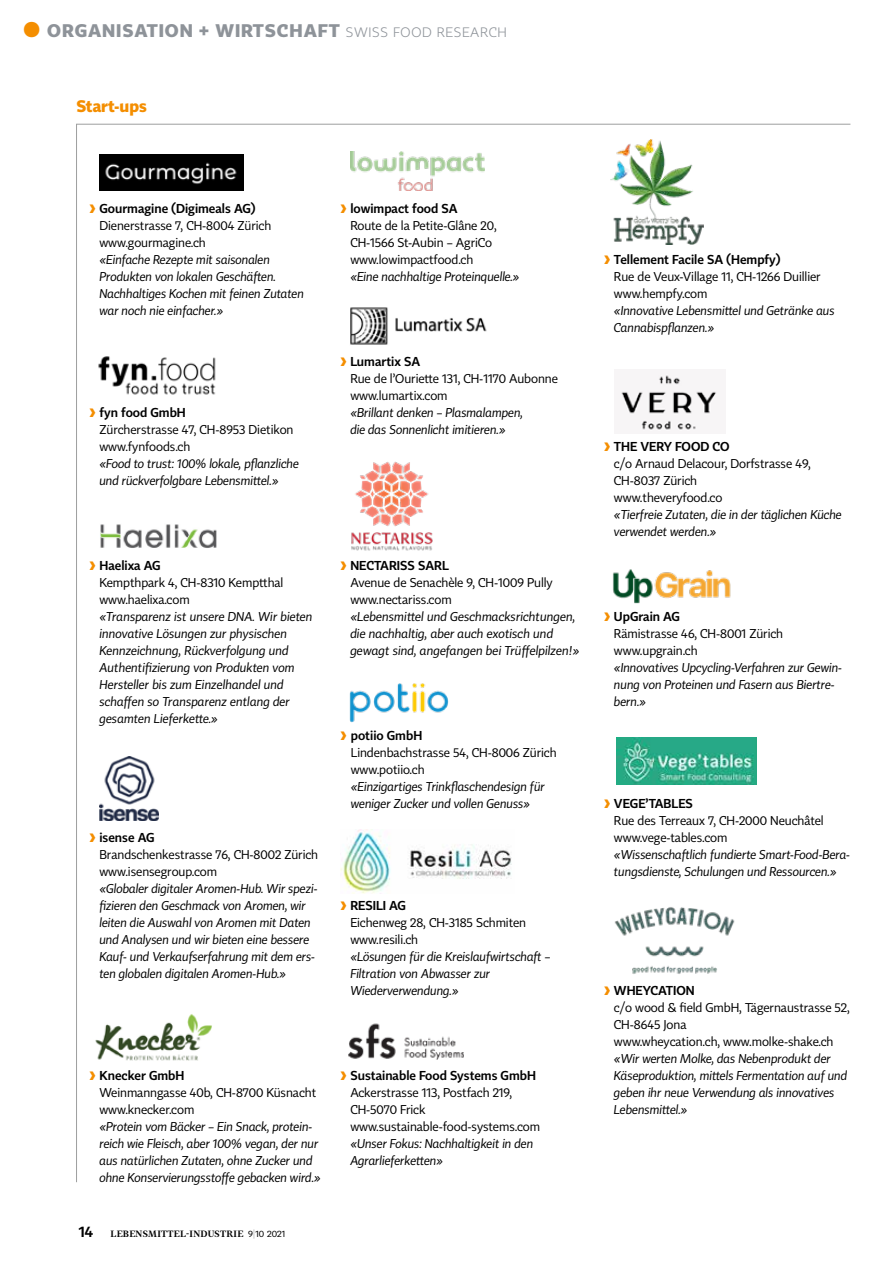
<style>
.page{position:relative;width:893px;height:1263px;background:#fff}
.page>*{position:absolute;margin:0;border:0;box-sizing:border-box;transform-origin:0 0}
.t1{font:700 18px "Tabac Sans";letter-spacing:.05em;color:#8e9399}
.t2{font:700 16.5px "Tabac Sans";color:#f48e00}
.t3{font:300 13.5px "Tabac Sans";letter-spacing:.05em;color:#8e9399}
.t4{font:600 12.75px "Tabac Sans";color:#000}
.t5{font:italic 12.6px/17px "Tabac Sans";letter-spacing:-.005em;color:#000}
.t6{font:12.6px/17px "Tabac Sans";letter-spacing:-.005em;color:#000}
.t7{font:600 9px "Tabac G2";letter-spacing:.03em;color:#000}
.s1{font-size:21px;color:#f48e00}
.s2{font-weight:400;font-size:12px;color:#f48e00}
.s3{font-family:"Tabac Sans";font-size:15px}
.s4{font-family:"Tabac Sans";font-weight:400}
.s5{font-family:"Tabac Sans";font-weight:300;color:#9d9e9e}
</style>
<div class="page">
<hr style="left:77px;top:124px;width:773px;height:1px;background:#9d9e9e">
<img style="left:100px;top:154px;width:144px;height:36px">
<img style="left:98px;top:357px;width:118px;height:38px">
<img style="left:100px;top:524px;width:117px;height:24px">
<img style="left:100px;top:756px;width:58px;height:65px">
<img style="left:95px;top:1014px;width:117px;height:47px">
<img style="left:351px;top:152px;width:133px;height:38px">
<img style="left:350px;top:307px;width:137px;height:38px">
<img style="left:351px;top:461px;width:82px;height:90px">
<img style="left:349px;top:683px;width:99px;height:40px">
<img style="left:340px;top:829px;width:172px;height:64px">
<img style="left:349px;top:1023px;width:114px;height:37px">
<hr style="left:76px;top:124px;width:1px;height:1058px;background:#9d9e9e">
<img style="left:610px;top:139px;width:94px;height:105px">
<img style="left:621px;top:374px;width:96px;height:56px">
<img style="left:613px;top:569px;width:118px;height:35px">
<img style="left:617px;top:738px;width:140px;height:46px">
<img style="left:614px;top:907px;width:121px;height:67px">
<h1 class="t1" style="left:22px;top:20px;width:149px"><span class="s1">●</span> RUBRIKTITEL</h1>
<h1 class="t1" style="left:47px;top:19px;width:294px">ORGANISATION + WIRTSCHAFT</h1>
<p class="t3" style="left:176px;top:24px;width:96px">THEMENTITEL</p>
<p class="t3" style="left:346px;top:24px;width:163px">SWISS FOOD RESEARCH</p>
<h2 class="t2" style="left:77px;top:96px;width:72px">Start-ups</h2>
<p class="t4" style="left:89px;top:200px;width:168px"><span class="s2">❱</span> Gourmagine (Digimeals AG)</p>
<p class="t6" style="left:99px;top:217px;width:173px">Dienerstrasse 7, CH-8004 Zürich www.gourmagine.ch</p>
<p class="t5" style="left:99px;top:251px;width:206px">«Einfache Rezepte mit saisonalen Produkten von lokalen Geschäften.<br>Nachhaltiges Kochen mit feinen Zutaten war noch nie einfacher.»</p>
<p class="t4" style="left:89px;top:404px;width:98px"><span class="s2">❱</span> fyn food GmbH</p>
<p class="t6" style="left:99px;top:421px;width:196px">Zürcherstrasse 47, CH-8953 Dietikon www.fynfoods.ch</p>
<p class="t5" style="left:99px;top:455px;width:201px">«Food to trust: 100% lokale, pflanzliche und rückverfolgbare Lebensmittel.»</p>
<p class="t4" style="left:340px;top:200px;width:119px"><span class="s2">❱</span> lowimpact food SA</p>
<p class="t6" style="left:350px;top:217px;width:148px">Route de la Petite-Glâne 20,<br>CH-1566 St-Aubin – AgriCo www.lowimpactfood.ch</p>
<p class="t5" style="left:350px;top:268px;width:171px">«Eine nachhaltige Proteinquelle.»</p>
<p class="t4" style="left:340px;top:353px;width:82px"><span class="s2">❱</span> Lumartix SA</p>
<p class="t6" style="left:350px;top:370px;width:209px">Rue de l’Ouriette 131, CH-1170 Aubonne www.lumartix.com</p>
<p class="t5" style="left:350px;top:404px;width:174px">«Brillant denken – Plasmalampen, die das Sonnenlicht imitieren.»</p>
<p class="t4" style="left:89px;top:557px;width:73px"><span class="s2">❱</span> Haelixa AG</p>
<p class="t6" style="left:99px;top:574px;width:186px">Kempthpark 4, CH-8310 Kemptthal www.haelixa.com</p>
<p class="t5" style="left:99px;top:608px;width:215px">«Transparenz ist unsere DNA. Wir bieten innovative Lösungen zur physischen Kennzeichnung, Rückverfolgung und Authentifizierung von Produkten vom Hersteller bis zum Einzelhandel und schaffen so Transparenz entlang der gesamten Lieferkette.»</p>
<p class="t4" style="left:89px;top:830px;width:67px"><span class="s2">❱</span> isense AG</p>
<p class="t6" style="left:99px;top:846px;width:220px">Brandschenkestrasse 76, CH-8002 Zürich www.isensegroup.com</p>
<p class="t5" style="left:99px;top:880px;width:220px">«Globaler digitaler Aromen-Hub. Wir spezi&shy;fizieren den Geschmack von Aromen, wir leiten die Auswahl von Aromen mit Daten und Analysen und wir bieten eine bessere Kauf- und Verkaufserfahrung mit dem ers&shy;ten globalen digitalen Aromen-Hub.»</p>
<p class="t4" style="left:340px;top:557px;width:110px"><span class="s2">❱</span> NECTARISS SARL</p>
<p class="t6" style="left:350px;top:574px;width:204px">Avenue de Senachèle 9, CH-1009 Pully www.nectariss.com</p>
<p class="t5" style="left:350px;top:608px;width:231px">«Lebensmittel und Geschmacksrichtungen, die nachhaltig, aber auch exotisch und gewagt sind, angefangen bei Trüffelpilzen!»</p>
<p class="t4" style="left:340px;top:727px;width:84px"><span class="s2">❱</span> potiio GmbH</p>
<p class="t6" style="left:351px;top:744px;width:207px">Lindenbachstrasse 54, CH-8006 Zürich www.potiio.ch</p>
<p class="t5" style="left:351px;top:778px;width:196px">«Einzigartiges Trinkflaschendesign für weniger Zucker und vollen Genuss»</p>
<p class="t4" style="left:340px;top:898px;width:67px"><span class="s2">❱</span> RESILI AG</p>
<p class="t6" style="left:350px;top:914px;width:177px">Eichenweg 28, CH-3185 Schmiten www.resili.ch</p>
<p class="t5" style="left:350px;top:948px;width:202px">«Lösungen für die Kreislaufwirtschaft –<br>Filtration von Abwasser zur<br>Wiederverwendung.»</p>
<p class="t4" style="left:89px;top:1068px;width:97px"><span class="s2">❱</span> Knecker GmbH</p>
<p class="t6" style="left:99px;top:1084px;width:218px">Weinmanngasse 40b, CH-8700 Küsnacht www.knecker.com</p>
<p class="t5" style="left:99px;top:1118px;width:223px">«Protein vom Bäcker – Ein Snack, protein&shy;reich wie Fleisch, aber 100% vegan, der nur aus natürlichen Zutaten, ohne Zucker und ohne Konservierungsstoffe gebacken wird.»</p>
<p class="t7" style="left:79px;top:1228px;width:208px"><span class="s3">14</span> LEBENSMITTEL-INDUSTRIE <span class="s4">9</span><span class="s5">|</span><span class="s4">10 2021</span></p>
<p class="t4" style="left:340px;top:1068px;width:197px"><span class="s2">❱</span> Sustainable Food Systems GmbH</p>
<p class="t6" style="left:350px;top:1084px;width:191px">Ackerstrasse 113, Postfach 219,<br>CH-5070 Frick www.sustainable-food-systems.com</p>
<p class="t5" style="left:350px;top:1135px;width:184px">«Unser Fokus: Nachhaltigkeit in den<br>Agrarlieferketten»</p>
<p class="t4" style="left:604px;top:251px;width:178px"><span class="s2">❱</span> Tellement Facile SA (Hempfy)</p>
<p class="t6" style="left:614px;top:268px;width:208px">Rue de Veux-Village 11, CH-1266 Duillier www.hempfy.com</p>
<p class="t5" style="left:614px;top:302px;width:222px">«Innovative Lebensmittel und Getränke aus<br>Cannabispflanzen.»</p>
<p class="t4" style="left:604px;top:438px;width:127px"><span class="s2">❱</span> THE VERY FOOD CO</p>
<p class="t6" style="left:614px;top:455px;width:198px">c/o Arnaud Delacour, Dorfstrasse 49,<br>CH-8037 Zürich<br>www.theveryfood.co</p>
<p class="t5" style="left:614px;top:506px;width:229px">«Tierfreie Zutaten, die in der täglichen Küche verwendet werden.»</p>
<p class="t4" style="left:604px;top:608px;width:78px"><span class="s2">❱</span> UpGrain AG</p>
<p class="t6" style="left:614px;top:625px;width:171px">Rämistrasse 46, CH-8001 Zürich www.upgrain.ch</p>
<p class="t5" style="left:614px;top:659px;width:230px">«Innovatives Upcycling-Verfahren zur Gewin&shy;nung von Proteinen und Fasern aus Biertre&shy;bern.»</p>
<p class="t4" style="left:604px;top:796px;width:91px"><span class="s2">❱</span> VEGE’TABLES</p>
<p class="t6" style="left:614px;top:812px;width:211px">Rue des Terreaux 7, CH-2000 Neuchâtel www.vege-tables.com</p>
<p class="t5" style="left:614px;top:846px;width:238px">«Wissenschaftlich fundierte Smart-Food-Bera&shy;tungsdienste, Schulungen und Ressourcen.»</p>
<p class="t4" style="left:604px;top:983px;width:92px"><span class="s2">❱</span> WHEYCATION</p>
<p class="t6" style="left:614px;top:999px;width:237px">c/o wood &amp; field GmbH, Tägernaustrasse 52,<br>CH-8645 Jona<br>www.wheycation.ch, www.molke-shake.ch</p>
<p class="t5" style="left:614px;top:1050px;width:235px">«Wir werten Molke, das Nebenprodukt der Käseproduktion, mittels Fermentation auf und geben ihr neue Verwendung als innovatives Lebensmittel.»</p>
</div>
